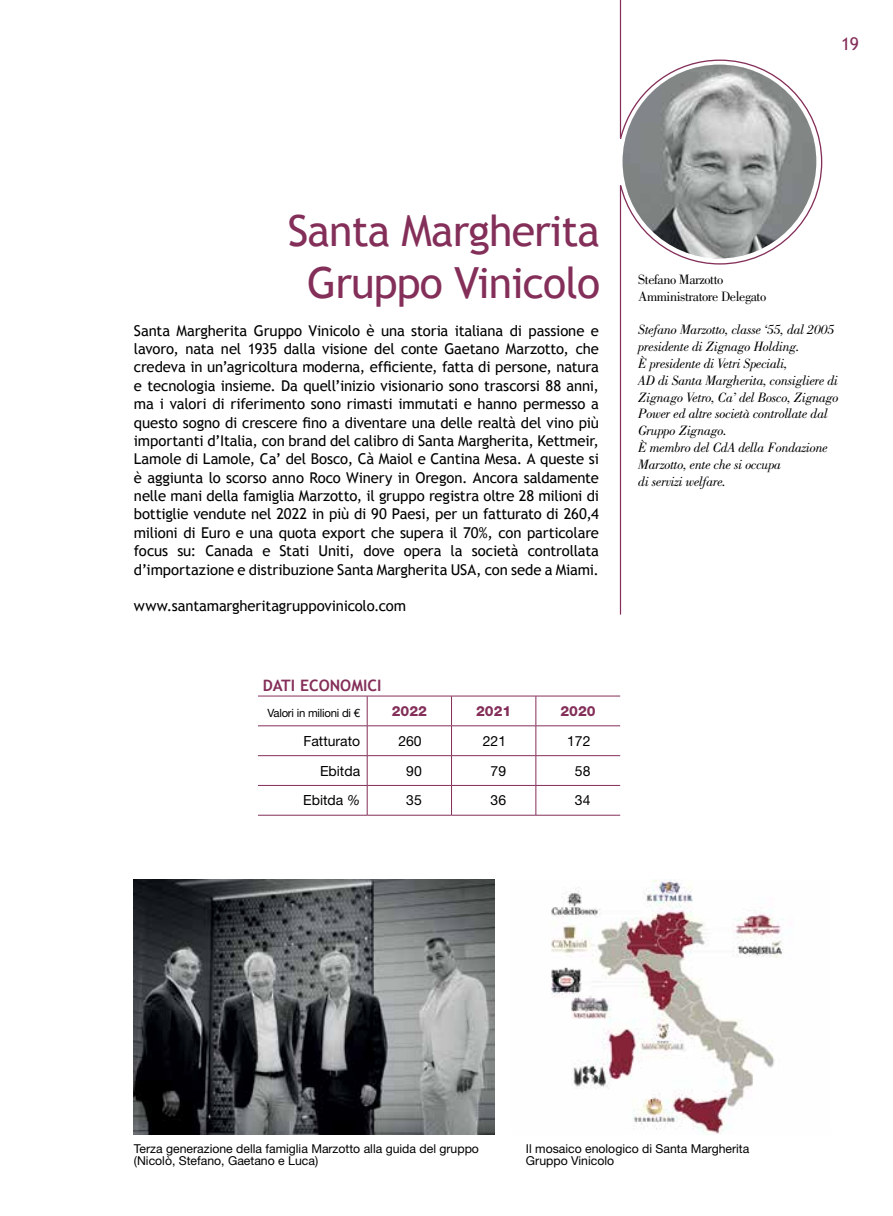
<style>
.page{position:relative;width:893px;height:1216px;background:#fff}
.page>*{position:absolute;margin:0;border:0;box-sizing:border-box;transform-origin:0 0}
.t1{font:42.88px/51.4px "Trebuchet MS";letter-spacing:-.02em;color:#842f59;text-align:center}
.t2{font:17.5px "Trebuchet MS";color:#842f59}
.t3{font:700 15.75px "Trebuchet MS";color:#842f59}
.t4{font:14.88px/18.4px "Trebuchet MS";letter-spacing:-.01em;color:#000;text-align:justify}
.t5{font:italic 14px/16.8px "Bodoni Std";letter-spacing:-.02em;color:#000}
.t6{font:14px "Helvetica Neue LT Std";color:#000}
.t7{font:14px/16.8px "Bodoni Std";letter-spacing:-.03em;color:#000}
.t8{font:800 14px "Helvetica Neue LT Std";color:#842f59}
.t9{font:12.25px/12.2px "Helvetica Neue LT Std";color:#000}
.t10{font:11.38px "Helvetica Neue LT Std";letter-spacing:-.02em;color:#000}
.s1{font-style:italic}
</style>
<div class="page">
<svg style="left:619px;top:59px;width:204px;height:206px"></svg>
<hr style="left:620px;top:0;width:1px;height:138px;background:#842f59">
<img style="left:623px;top:65px;width:193px;height:193px;border-radius:97px">
<hr style="left:620px;top:185px;width:1px;height:429px;background:#842f59">
<hr style="left:258px;top:695px;width:109px;height:1px;background:#842f59">
<hr style="left:367px;top:695px;width:84px;height:1px;background:#842f59">
<hr style="left:451px;top:695px;width:85px;height:1px;background:#842f59">
<hr style="left:536px;top:695px;width:84px;height:1px;background:#842f59">
<hr style="left:258px;top:725px;width:109px;height:1px;background:#842f59">
<svg style="left:367px;top:696px;width:1px;height:59px"></svg>
<svg style="left:451px;top:696px;width:1px;height:59px"></svg>
<hr style="left:367px;top:725px;width:84px;height:1px;background:#842f59">
<hr style="left:451px;top:725px;width:85px;height:1px;background:#842f59">
<svg style="left:536px;top:696px;width:1px;height:59px"></svg>
<hr style="left:536px;top:725px;width:84px;height:1px;background:#842f59">
<hr style="left:258px;top:755px;width:109px;height:1px;background:#842f59">
<hr style="left:258px;top:785px;width:109px;height:1px;background:#842f59">
<hr style="left:258px;top:814px;width:109px;height:1px;background:#842f59">
<hr style="left:367px;top:755px;width:1px;height:30px;background:#842f59">
<hr style="left:451px;top:755px;width:1px;height:30px;background:#842f59">
<hr style="left:367px;top:785px;width:1px;height:30px;background:#842f59">
<hr style="left:451px;top:785px;width:1px;height:30px;background:#842f59">
<hr style="left:367px;top:755px;width:84px;height:1px;background:#842f59">
<hr style="left:451px;top:755px;width:85px;height:1px;background:#842f59">
<hr style="left:367px;top:785px;width:84px;height:1px;background:#842f59">
<hr style="left:451px;top:785px;width:85px;height:1px;background:#842f59">
<hr style="left:367px;top:814px;width:84px;height:1px;background:#842f59">
<hr style="left:451px;top:814px;width:85px;height:1px;background:#842f59">
<hr style="left:536px;top:755px;width:1px;height:30px;background:#842f59">
<hr style="left:536px;top:785px;width:1px;height:30px;background:#842f59">
<hr style="left:536px;top:755px;width:84px;height:1px;background:#842f59">
<hr style="left:536px;top:785px;width:84px;height:1px;background:#842f59">
<hr style="left:536px;top:814px;width:84px;height:1px;background:#842f59">
<img style="left:134px;top:879px;width:360px;height:255px">
<img style="left:551px;top:879px;width:232px;height:255px">
<p class="t2" style="left:841px;top:34px;width:19px">19</p>
<h1 class="t1" style="left:288px;top:206px;width:314px">Santa Margherita<br>Gruppo Vinicolo</h1>
<p class="t4" style="left:134px;top:321px;width:467px">Santa Margherita Gruppo Vinicolo è una storia italiana di passione e lavoro, nata nel 1935 dalla visione del conte Gaetano Marzotto, che credeva in un’agricoltura moderna, efficiente, fatta di persone, natura e tecnologia insieme. Da quell’inizio visionario sono trascorsi 88 anni, ma i valori di riferimento sono rimasti immutati e hanno permesso a questo sogno di crescere fino a diventare una delle realtà del vino più importanti d’Italia, con brand del calibro di Santa Margherita, Kettmeir, Lamole di Lamole, Ca’ del Bosco, Cà Maiol e Cantina Mesa. A queste si è aggiunta lo scorso anno Roco Winery in Oregon. Ancora saldamente nelle mani della famiglia Marzotto, il gruppo registra oltre 28 milioni di bottiglie vendute nel 2022 in più di 90 Paesi, per un fatturato di 260,4 milioni di Euro e una quota export che supera il 70%, con particolare focus su: Canada e Stati Uniti, dove opera la società controllata d’importazione e distribuzione Santa Margherita USA, con sede a Miami.</p>
<p class="t4" style="left:134px;top:597px;width:274px">www.santamargheritagruppovinicolo.com</p>
<p class="t3" style="left:263px;top:675px;width:120px">DATI ECONOMICI</p>
<p class="t10" style="left:267px;top:705px;width:94px">Valori in milioni di €</p>
<p class="t8" style="left:392px;top:702px;width:37px">2022</p>
<p class="t8" style="left:476px;top:702px;width:37px">2021</p>
<p class="t8" style="left:560px;top:702px;width:37px">2020</p>
<p class="t6" style="left:303px;top:732px;width:58px">Fatturato</p>
<p class="t6" style="left:398px;top:732px;width:25px">260</p>
<p class="t6" style="left:483px;top:732px;width:25px">221</p>
<p class="t6" style="left:567px;top:732px;width:25px">172</p>
<p class="t6" style="left:320px;top:762px;width:42px">Ebitda</p>
<p class="t6" style="left:406px;top:762px;width:17px">90</p>
<p class="t6" style="left:491px;top:762px;width:17px">79</p>
<p class="t6" style="left:575px;top:762px;width:17px">58</p>
<p class="t6" style="left:303px;top:792px;width:59px">Ebitda <span class="s1">%</span></p>
<p class="t6" style="left:406px;top:792px;width:17px">35</p>
<p class="t6" style="left:491px;top:792px;width:17px">36</p>
<p class="t6" style="left:575px;top:792px;width:17px">34</p>
<p class="t7" style="left:638px;top:271px;width:130px">Stefano Marzotto<br>Amministratore Delegato</p>
<p class="t5" style="left:638px;top:321px;width:202px">Stefano Marzotto, classe ‘55, dal 2005 presidente di Zignago Holding.<br>È presidente di Vetri Speciali,<br>AD di Santa Margherita, consigliere di<br>Zignago Vetro, Ca’ del Bosco, Zignago<br>Power ed altre società controllate dal<br>Gruppo Zignago.<br>È membro del CdA della Fondazione<br>Marzotto, ente che si occupa<br>di servizi welfare.</p>
<p class="t9" style="left:134px;top:1142px;width:347px">Terza generazione della famiglia Marzotto alla guida del gruppo (Nicolò, Stefano, Gaetano e Luca)</p>
<p class="t9" style="left:526px;top:1142px;width:225px">Il mosaico enologico di Santa Margherita<br>Gruppo Vinicolo</p>
</div>
